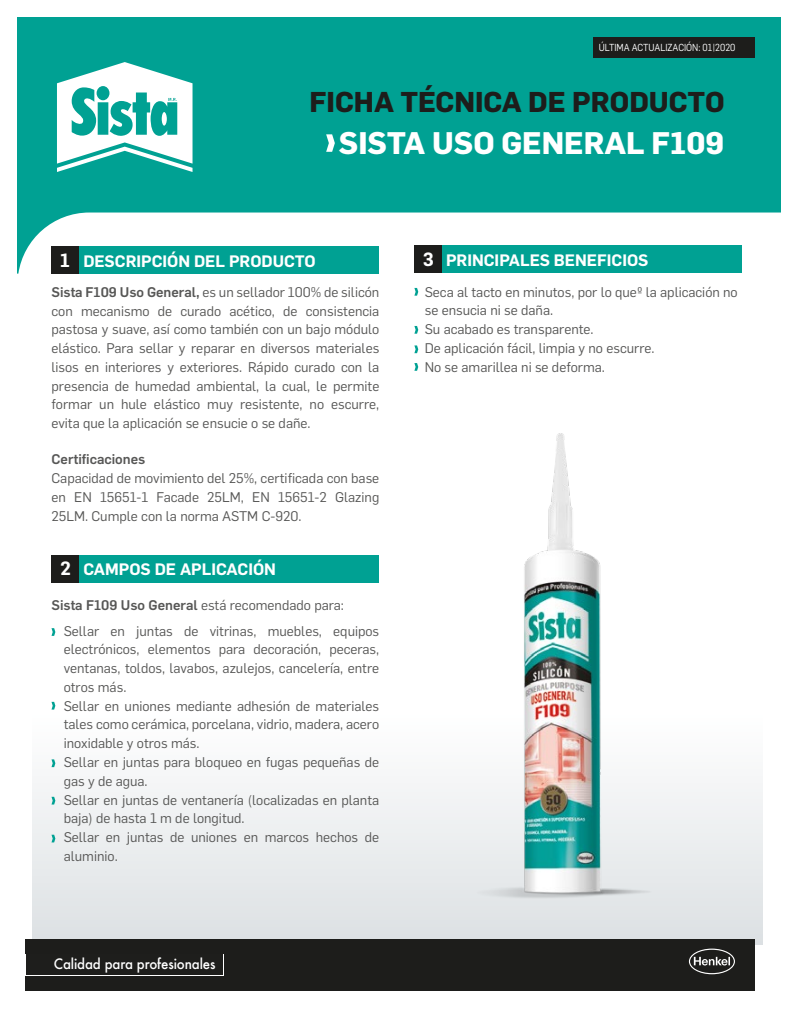
<style>
.page{position:relative;width:797px;height:1028px;background:#fff}
.page>*{position:absolute;margin:0;border:0;box-sizing:border-box;transform-origin:0 0}
.t1{font:700 30.62px "Flama";color:#fff}
.t2{font:700 28.12px "Flama";color:#1d1d1b}
.t3{font:600 16.25px "Flama";color:#fff}
.t4{font:500 14px "Futura";letter-spacing:-.01em;color:#fff;scale:.95 1}
.t5{font:13.75px/18.8px "Flama";color:#575756}
.t6{font:500 13.75px "Flama";color:#575756}
.t7{font:10px "Flama";color:#fff;scale:.9 1}
.s1{font-size:18.75px}
.s2{font-weight:500}
</style>
<div class="page">
<div style="left:32px;top:497px;width:729px;height:447px;background:linear-gradient(to bottom,#fff,#e2e5e7)"></div>
<svg style="left:18px;top:17px;width:762px;height:257px;fill:#00a193"></svg>
<img style="left:461px;top:433px;width:207px;height:506px">
<div style="left:51px;top:246px;width:328px;height:28px;background:#00a193"></div>
<div style="left:51px;top:246px;width:28px;height:28px;background:#1d1d1b"></div>
<div style="left:26px;top:939px;width:728px;height:51px;background:#1d1d1b"></div>
<svg style="left:688px;top:948px;width:46px;height:26px"></svg>
<svg style="left:414px;top:288px;width:4px;height:8px"></svg>
<svg style="left:414px;top:345px;width:4px;height:8px"></svg>
<svg style="left:414px;top:326px;width:4px;height:8px"></svg>
<svg style="left:414px;top:363px;width:4px;height:8px"></svg>
<div style="left:26px;top:37px;width:728px;height:161px;background:#00a193"></div>
<div style="left:592px;top:37px;width:162px;height:21px;background:#1d1d1b"></div>
<svg style="left:326px;top:134px;width:9px;height:18px"></svg>
<svg style="left:57px;top:62px;width:136px;height:110px"></svg>
<div style="left:51px;top:555px;width:328px;height:27px;background:#00a193"></div>
<div style="left:51px;top:555px;width:28px;height:27px;background:#1d1d1b"></div>
<svg style="left:51px;top:702px;width:4px;height:7px"></svg>
<svg style="left:51px;top:628px;width:4px;height:8px"></svg>
<svg style="left:51px;top:759px;width:4px;height:8px"></svg>
<svg style="left:51px;top:796px;width:4px;height:8px"></svg>
<svg style="left:51px;top:834px;width:4px;height:8px"></svg>
<div style="left:414px;top:245px;width:327px;height:28px;background:#00a193"></div>
<div style="left:414px;top:245px;width:27px;height:28px;background:#1d1d1b"></div>
<p class="t7" style="left:598px;top:40px;width:153px">ÚLTIMA ACTUALIZACIÓN: 01|2020</p>
<h2 class="t2" style="left:309px;top:82px;width:416px">FICHA TÉCNICA DE PRODUCTO</h2>
<h1 class="t1" style="left:339px;top:121px;width:386px">SISTA USO GENERAL F109</h1>
<p class="t3" style="left:60px;top:249px;width:257px"><span class="s1">1</span> DESCRIPCIÓN DEL PRODUCTO</p>
<p class="t3" style="left:422px;top:248px;width:227px"><span class="s1">3</span> PRINCIPALES BENEFICIOS</p>
<p class="t5" style="left:51px;top:282px;width:329px;text-align:justify"><span class="s2">Sista F109 Uso General,</span> es un sellador 100% de silicón con mecanismo de curado acético, de consistencia pastosa y suave, así como también con un bajo módulo elástico. Para sellar y reparar en diversos materiales lisos en interiores y exteriores. Rápido curado con la presencia de humedad ambiental, la cual, le permite formar un hule elástico muy resistente, no escurre, evita que la aplicación se ensucie o se dañe.</p>
<p class="t6" style="left:51px;top:449px;width:95px">Certificaciones</p>
<p class="t5" style="left:51px;top:468px;width:329px;text-align:justify">Capacidad de movimiento del 25%, certificada con base en EN 15651-1 Facade 25LM, EN 15651-2 Glazing 25LM. Cumple con la norma ASTM C-920.</p>
<p class="t3" style="left:60px;top:557px;width:217px"><span class="s1">2</span> CAMPOS DE APLICACIÓN</p>
<p class="t5" style="left:51px;top:595px;width:294px"><span class="s2">Sista F109 Uso General</span> está recomendado para:</p>
<p class="t5" style="left:64px;top:620px;width:317px">Sellar en juntas de vitrinas, muebles, equipos electrónicos, elementos para decoración, peceras, ventanas, toldos, lavabos, azulejos, cancelería, entre otros más.<br>Sellar en uniones mediante adhesión de materiales tales como cerámica, porcelana, vidrio, madera, acero inoxidable y otros más.<br>Sellar en juntas para bloqueo en fugas pequeñas de gas y de agua.<br>Sellar en juntas de ventanería (localizadas en planta baja) de hasta 1 m de longitud.<br>Sellar en juntas de uniones en marcos hechos de aluminio.</p>
<p class="t4" style="left:54px;top:954px;width:171px">Calidad para profesionales</p>
<p class="t5" style="left:424px;top:281px;width:314px">Seca al tacto en minutos, por lo queº la aplicación no se ensucia ni se daña.<br>Su acabado es transparente.<br>De aplicación fácil, limpia y no escurre.<br>No se amarillea ni se deforma.</p>
</div>
